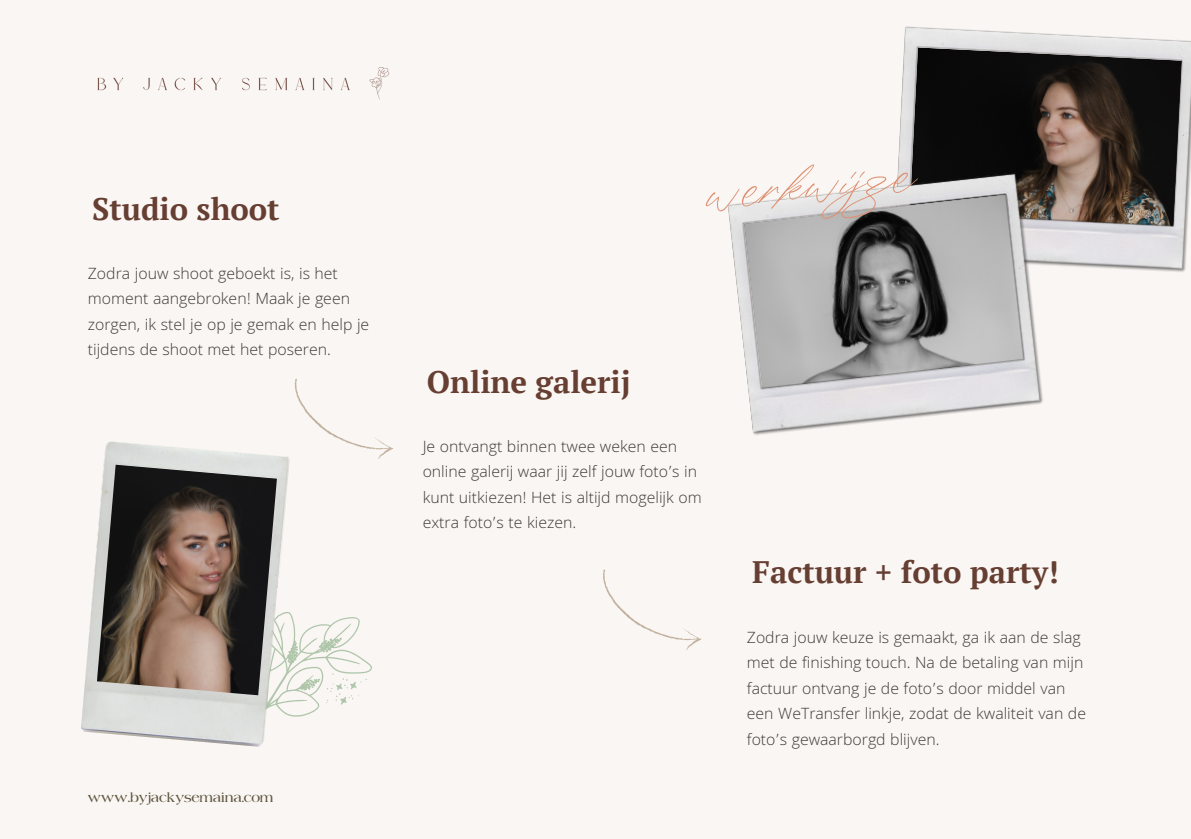
<style>
.page{position:relative;width:1191px;height:839px;background:#fff}
.page>*{position:absolute;margin:0;border:0;box-sizing:border-box;transform-origin:0 0}
.t1{font:62px "haigrast";color:#dd9172}
.t2{font:700 31px "PT Serif";color:#663e32}
.t3{font:300 17px/25.4px "Khula";color:#3c3a36}
.t4{font:700 14px "QT Agate Type";color:#5e553e}
</style>
<div class="page">
<div style="left:0;top:0;width:1191px;height:838px;background:#faf6f3"></div>
<svg style="left:290px;top:613px;width:82px;height:104px"></svg>
<img style="left:81px;top:441px;width:209px;height:306px">
<img style="left:97px;top:464px;width:180px;height:231px">
<img style="left:898px;top:26px;width:293px;height:246px">
<img style="left:728px;top:171px;width:318px;height:264px">
<svg style="left:283px;top:378px;width:110px;height:96px"></svg>
<svg style="left:603px;top:569px;width:98px;height:81px"></svg>
<img style="left:97px;top:67px;width:293px;height:33px">
<h3 class="t2" style="left:92px;top:187px;width:189px">Studio shoot</h3>
<h2 class="t3" style="left:88px;top:260px;width:283px">Zodra jouw shoot geboekt is, is het moment aangebroken! Maak je geen zorgen, ik stel je op je gemak en help je tijdens de shoot met het poseren.</h2>
<p class="t4" style="left:88px;top:789px;width:187px">www.byjackysemaina.com</p>
<p class="t2" style="left:427px;top:360px;width:206px">Online galerij</p>
<p class="t1" style="left:702px;top:155px;width:210px;rotate:-5deg">werkwijze</p>
<p class="t3" style="left:423px;top:433px;width:281px">Je ontvangt binnen twee weken een online galerij waar jij zelf jouw foto’s in kunt uitkiezen! Het is altijd mogelijk om extra foto’s te kiezen.</p>
<p class="t2" style="left:752px;top:551px;width:308px">Factuur + foto party!</p>
<p class="t3" style="left:747px;top:624px;width:341px">Zodra jouw keuze is gemaakt, ga ik aan de slag met de finishing touch. Na de betaling van mijn factuur ontvang je de foto’s door middel van een WeTransfer linkje, zodat de kwaliteit van de foto’s gewaarborgd blijven.</p>
</div>
